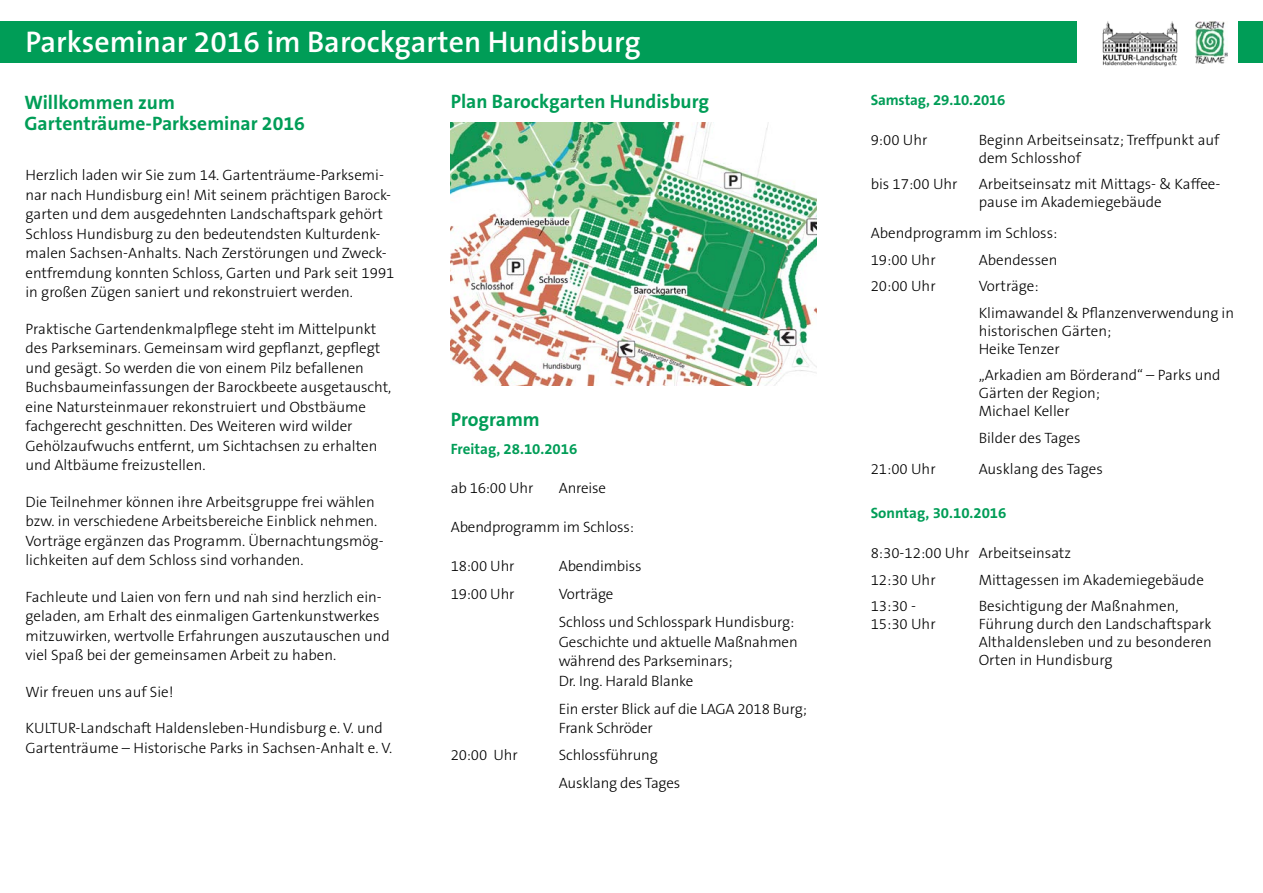
<style>
.page{position:relative;width:1263px;height:893px;background:#fff}
.page>*{position:absolute;margin:0;border:0;box-sizing:border-box;transform-origin:0 0}
.t1{font:600 30px "The Sans B6";color:#fff}
.t2{font:700 19.5px/21px "The Sans B7";color:#009d57}
.t3{font:300 15px/19.5px "The Sans B3";color:#000}
.t4{font:700 15px "The Sans B7";color:#009d57}
</style>
<div class="page">
<div style="left:0;top:21px;width:1263px;height:42px;background:#009d57"></div>
<div style="left:1076px;top:21px;width:161px;height:42px;background:#fff"></div>
<img style="left:1195px;top:22px;width:32px;height:41px">
<img style="left:451px;top:123px;width:365px;height:262px">
<svg style="left:796px;top:375px;width:19px;height:10px"></svg>
<img style="left:1102px;top:21px;width:76px;height:46px">
<h1 class="t1" style="left:26px;top:26px;width:617px">Parkseminar 2016 im Barockgarten Hundisburg</h1>
<h2 class="t2" style="left:24px;top:93px;width:282px">Willkommen zum<br>Gartenträume-Parkseminar 2016</h2>
<p class="t3" style="left:26px;top:166px;width:370px">Herzlich laden wir Sie zum 14. Gartenträume-Parksemi&shy;nar nach Hundisburg ein! Mit seinem prächtigen Barock&shy;garten und dem ausgedehnten Landschaftspark gehört Schloss Hundisburg zu den bedeutendsten Kulturdenk&shy;malen Sachsen-Anhalts. Nach Zerstörungen und Zweck&shy;entfremdung konnten Schloss, Garten und Park seit 1991 in großen Zügen saniert und rekonstruiert werden.</p>
<p class="t3" style="left:26px;top:319px;width:367px">Praktische Gartendenkmalpflege steht im Mittelpunkt des Parkseminars. Gemeinsam wird gepflanzt, gepflegt und gesägt. So werden die von einem Pilz befallenen Buchsbaumeinfassungen der Barockbeete ausgetauscht, eine Natursteinmauer rekonstruiert und Obstbäume fachgerecht geschnitten. Des Weiteren wird wilder Gehölzaufwuchs entfernt, um Sichtachsen zu erhalten und Altbäume freizustellen.</p>
<p class="t3" style="left:26px;top:492px;width:360px">Die Teilnehmer können ihre Arbeitsgruppe frei wählen bzw. in verschiedene Arbeitsbereiche Einblick nehmen.<br>Vorträge ergänzen das Programm. Übernachtungsmög&shy;lichkeiten auf dem Schloss sind vorhanden.</p>
<p class="t3" style="left:26px;top:587px;width:366px">Fachleute und Laien von fern und nah sind herzlich ein&shy;geladen, am Erhalt des einmaligen Gartenkunstwerkes mitzuwirken, wertvolle Erfahrungen auszutauschen und viel Spaß bei der gemeinsamen Arbeit zu haben.</p>
<p class="t3" style="left:26px;top:682px;width:150px">Wir freuen uns auf Sie!</p>
<p class="t3" style="left:26px;top:719px;width:368px">KULTUR-Landschaft Haldensleben-Hundisburg e. V. und<br>Gartenträume – Historische Parks in Sachsen-Anhalt e. V.</p>
<h2 class="t2" style="left:451px;top:91px;width:260px">Plan Barockgarten Hundisburg</h2>
<h2 class="t2" style="left:451px;top:410px;width:91px">Programm</h2>
<p class="t4" style="left:451px;top:441px;width:128px">Freitag, 28.10.2016</p>
<p class="t3" style="left:451px;top:479px;width:84px">ab 16:00 Uhr</p>
<p class="t3" style="left:559px;top:479px;width:49px">Anreise</p>
<p class="t3" style="left:451px;top:518px;width:185px">Abendprogramm im Schloss:</p>
<p class="t3" style="left:451px;top:557px;width:65px">18:00 Uhr</p>
<p class="t3" style="left:559px;top:557px;width:84px">Abendimbiss</p>
<p class="t3" style="left:451px;top:585px;width:65px">19:00 Uhr</p>
<p class="t3" style="left:559px;top:581px;width:237px;line-height:28px">Vorträge<br>Schloss und Schlosspark Hundisburg:</p>
<p class="t3" style="left:559px;top:632px;width:240px">Geschichte und aktuelle Maßnahmen während des Parkseminars;<br>Dr. Ing. Harald Blanke</p>
<p class="t3" style="left:559px;top:699px;width:250px">Ein erster Blick auf die LAGA 2018 Burg;<br>Frank Schröder</p>
<p class="t3" style="left:451px;top:746px;width:68px">20:00 Uhr</p>
<p class="t3" style="left:559px;top:742px;width:123px;line-height:28px">Schlossführung<br>Ausklang des Tages</p>
<p class="t4" style="left:871px;top:92px;width:136px">Samstag, 29.10.2016</p>
<p class="t3" style="left:871px;top:131px;width:58px">9:00 Uhr</p>
<p class="t3" style="left:979px;top:131px;width:242px;line-height:18px">Beginn Arbeitseinsatz; Treffpunkt auf dem Schlosshof</p>
<p class="t3" style="left:871px;top:175px;width:88px">bis 17:00 Uhr</p>
<p class="t3" style="left:979px;top:176px;width:243px;line-height:18px">Arbeitseinsatz mit Mittags- &amp; Kaffee&shy;pause im Akademiegebäude</p>
<p class="t3" style="left:871px;top:220px;width:188px;line-height:26.5px">Abendprogramm im Schloss:<br>19:00 Uhr</p>
<p class="t3" style="left:979px;top:250px;width:80px">Abendessen</p>
<p class="t3" style="left:871px;top:277px;width:66px">20:00 Uhr</p>
<p class="t3" style="left:979px;top:273px;width:257px;line-height:26.5px">Vorträge:<br>Klimawandel &amp; Pflanzenverwendung in</p>
<p class="t3" style="left:979px;top:322px;width:134px;line-height:18px">historischen Gärten;<br>Heike Tenzer</p>
<p class="t3" style="left:979px;top:367px;width:243px;line-height:18px">„Arkadien am Börderand“ – Parks und<br>Gärten der Region;<br>Michael Keller</p>
<p class="t3" style="left:979px;top:428px;width:103px">Bilder des Tages</p>
<p class="t3" style="left:871px;top:459px;width:66px">21:00 Uhr</p>
<p class="t3" style="left:979px;top:459px;width:126px">Ausklang des Tages</p>
<p class="t4" style="left:871px;top:505px;width:137px">Sonntag, 30.10.2016</p>
<p class="t3" style="left:871px;top:541px;width:202px;line-height:26.5px">8:30-12:00 Uhr Arbeitseinsatz<br>12:30 Uhr</p>
<p class="t3" style="left:979px;top:571px;width:227px">Mittagessen im Akademiegebäude</p>
<p class="t3" style="left:871px;top:597px;width:47px">13:30 -</p>
<p class="t3" style="left:979px;top:597px;width:201px">Besichtigung der Maßnahmen,</p>
<p class="t3" style="left:871px;top:615px;width:66px">15:30 Uhr</p>
<p class="t3" style="left:979px;top:616px;width:234px;line-height:18px;text-align:justify">Führung durch den Landschaftspark Althaldensleben und zu besonderen Orten in Hundisburg</p>
</div>
